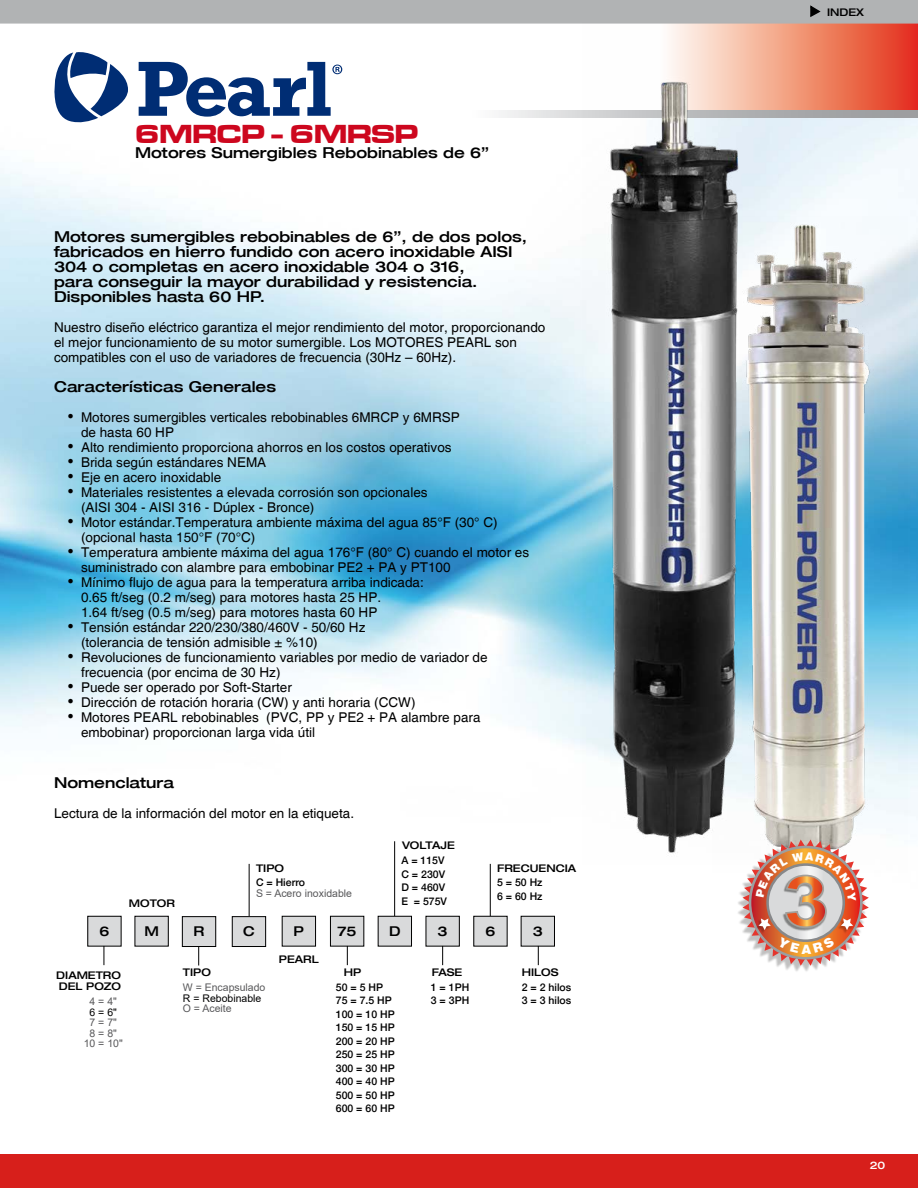
<style>
.page{position:relative;width:918px;height:1188px;background:#fff}
.page>*{position:absolute;margin:0;border:0;box-sizing:border-box;transform-origin:0 0}
.t1{font:700 79.35px "Rockwell";letter-spacing:-.035em;color:#002d74}
.t2{font:27px "Microgramma D Bold Exte";color:#cd071e}
.t3{font:500 expanded 15px/15px "Helvetica 63";color:#000}
.t4{font:13.5px/15px "Helvetica";color:#000}
.t5{font:500 expanded 13.5px "Helvetica 63";color:#000}
.t6{font:500 10.5px/13.5px "Helvetica 65";color:#000}
.t7{font:500 expanded 10.5px/10.5px "Helvetica 63";color:#000}
.t8{font:10.5px/10.5px "Arial";color:#58585a;text-align:center}
.t9{font:10.5px "Arial";color:#000}
.t10{font:500 expanded 10.5px "Helvetica 63";color:#fff}
.s1{font-family:"Times New Roman";font-size:18px}
</style>
<div class="page">
<img style="left:0;top:118px;width:918px;height:848px">
<svg style="left:769px;top:24px;width:149px;height:87px;background:#eb7054"></svg>
<svg style="left:499px;top:111px;width:419px;height:7px;background:#babbbc"></svg>
<div style="left:0;top:1154px;width:918px;height:34px;background:#d71f1b"></div>
<svg style="left:53px;top:52px;width:75px;height:72px"></svg>
<svg style="left:332px;top:65px;width:10px;height:9px"></svg>
<img style="left:713px;top:216px;width:194px;height:657px">
<img style="left:582px;top:24px;width:187px;height:840px">
<img style="left:736px;top:841px;width:91px;height:130px">
<div style="left:88px;top:916px;width:33px;height:30px;background:#d9dadb"></div>
<div style="left:135px;top:916px;width:33px;height:30px;background:#d9dadb"></div>
<div style="left:182px;top:917px;width:34px;height:30px;background:#d9dadb"></div>
<div style="left:182px;top:916px;width:34px;height:31px;border:1px solid #000"></div>
<div style="left:232px;top:917px;width:34px;height:30px;background:#d9dadb"></div>
<div style="left:232px;top:916px;width:34px;height:31px;border:1px solid #000"></div>
<div style="left:282px;top:916px;width:34px;height:30px;background:#d9dadb"></div>
<div style="left:282px;top:916px;width:34px;height:30px;border:1px solid #000"></div>
<div style="left:378px;top:916px;width:34px;height:30px;background:#d9dadb"></div>
<div style="left:378px;top:916px;width:34px;height:30px;border:1px solid #000"></div>
<div style="left:426px;top:916px;width:33px;height:30px;background:#d9dadb"></div>
<div style="left:426px;top:916px;width:34px;height:30px;border:1px solid #000"></div>
<div style="left:521px;top:916px;width:33px;height:30px;background:#d9dadb"></div>
<div style="left:521px;top:916px;width:34px;height:30px;border:1px solid #000"></div>
<div style="left:474px;top:916px;width:33px;height:30px;background:#d9dadb"></div>
<div style="left:330px;top:916px;width:34px;height:30px;background:#d9dadb"></div>
<div style="left:330px;top:916px;width:34px;height:30px;border:1px solid #000"></div>
<svg style="left:104px;top:946px;width:1px;height:19px"></svg>
<svg style="left:198px;top:946px;width:1px;height:20px"></svg>
<svg style="left:347px;top:946px;width:1px;height:19px"></svg>
<svg style="left:442px;top:946px;width:1px;height:19px"></svg>
<svg style="left:538px;top:946px;width:1px;height:19px"></svg>
<hr style="left:394px;top:841px;width:1px;height:75px;background:#000">
<hr style="left:490px;top:864px;width:1px;height:52px;background:#000">
<hr style="left:249px;top:864px;width:1px;height:52px;background:#000">
<div style="left:0;top:0;width:918px;height:24px;background:#b1b3b4"></div>
<svg style="left:743px;top:840px;width:126px;height:126px"></svg>
<h1 class="t1" style="left:136px;top:41px;width:198px">Pearl</h1>
<h2 class="t2" style="left:135px;top:115px;width:285px">6MRCP - 6MRSP</h2>
<p class="t3" style="left:135px;top:144px;width:356px">Motores Sumergibles Rebobinables de 6”</p>
<p class="t3" style="left:54px;top:229px;width:475px">Motores sumergibles rebobinables de 6”, de dos polos, fabricados en hierro fundido con acero inoxidable AISI 304 o completas en acero inoxidable 304 o 316,<br>para conseguir la mayor durabilidad y resistencia.<br>Disponibles hasta 60 HP.</p>
<p class="t4" style="left:54px;top:320px;width:493px">Nuestro diseño eléctrico garantiza el mejor rendimiento del motor, proporcionando el mejor funcionamiento de su motor sumergible. Los MOTORES PEARL son compatibles con el uso de variadores de frecuencia (30Hz – 60Hz).</p>
<p class="t3" style="left:54px;top:379px;width:224px">Características Generales</p>
<p class="t4" style="left:81px;top:410px;width:380px;text-indent:-14px"><span class="s1">•</span> Motores sumergibles verticales rebobinables 6MRCP y 6MRSP de hasta 60 HP</p>
<p class="t4" style="left:68px;top:440px;width:386px"><span class="s1">•</span> Alto rendimiento proporciona ahorros en los costos operativos</p>
<p class="t4" style="left:68px;top:455px;width:200px"><span class="s1">•</span> Brida según estándares NEMA</p>
<p class="t4" style="left:68px;top:470px;width:155px"><span class="s1">•</span> Eje en acero inoxidable</p>
<p class="t4" style="left:81px;top:485px;width:348px;text-indent:-14px"><span class="s1">•</span> Materiales resistentes a elevada corrosión son opcionales (AISI 304 - AISI 316 - Dúplex - Bronce)</p>
<p class="t4" style="left:81px;top:515px;width:418px;text-indent:-14px"><span class="s1">•</span> Motor estándar.Temperatura ambiente máxima del agua 85°F (30° C) (opcional hasta 150°F (70°C)</p>
<p class="t4" style="left:81px;top:545px;width:450px;text-indent:-14px"><span class="s1">•</span> Temperatura ambiente máxima del agua 176°F (80° C) cuando el motor es suministrado con alambre para embobinar PE2 + PA y PT100</p>
<p class="t4" style="left:81px;top:575px;width:344px;text-indent:-14px"><span class="s1">•</span> Mínimo flujo de agua para la temperatura arriba indicada:<br>0.65 ft/seg (0.2 m/seg) para motores hasta 25 HP.<br>1.64 ft/seg (0.5 m/seg) para motores hasta 60 HP</p>
<p class="t4" style="left:81px;top:620px;width:286px;text-indent:-14px"><span class="s1">•</span> Tensión estándar 220/230/380/460V - 50/60 Hz (tolerancia de tensión admisible ± %10)</p>
<p class="t4" style="left:81px;top:650px;width:408px;text-indent:-14px"><span class="s1">•</span> Revoluciones de funcionamiento variables por medio de variador de frecuencia (por encima de 30 Hz)</p>
<p class="t4" style="left:68px;top:680px;width:226px"><span class="s1">•</span> Puede ser operado por Soft-Starter</p>
<p class="t4" style="left:68px;top:695px;width:350px"><span class="s1">•</span> Dirección de rotación horaria (CW) y anti horaria (CCW)</p>
<p class="t4" style="left:81px;top:710px;width:401px;text-indent:-14px"><span class="s1">•</span> Motores PEARL rebobinables (PVC, PP y PE2 + PA alambre para embobinar) proporcionan larga vida útil</p>
<p class="t3" style="left:54px;top:775px;width:121px">Nomenclatura</p>
<p class="t4" style="left:54px;top:806px;width:302px">Lectura de la información del motor en la etiqueta.</p>
<p class="t7" style="left:402px;top:840px;width:54px">VOLTAJE</p>
<p class="t7" style="left:129px;top:897px;width:48px">MOTOR</p>
<p class="t6" style="left:401px;top:854px;width:47px">A = 115V<br>C = 230V<br>D = 460V<br>E = 575V</p>
<p class="t7" style="left:256px;top:863px;width:29px">TIPO</p>
<p class="t7" style="left:497px;top:863px;width:81px">FRECUENCIA</p>
<p class="t6" style="left:256px;top:876px;width:51px">C = Hierro</p>
<p class="t8" style="left:256px;top:888px;width:98px">S = Acero inoxidable</p>
<p class="t6" style="left:497px;top:876px;width:47px">5 = 50 Hz<br>6 = 60 Hz</p>
<p class="t5" style="left:99px;top:923px;width:11px">6</p>
<p class="t5" style="left:144px;top:923px;width:16px">M</p>
<p class="t5" style="left:194px;top:923px;width:13px">R</p>
<p class="t5" style="left:243px;top:923px;width:13px">C</p>
<p class="t5" style="left:294px;top:923px;width:12px">P</p>
<p class="t5" style="left:338px;top:923px;width:20px">75</p>
<p class="t5" style="left:389px;top:923px;width:13px">D</p>
<p class="t5" style="left:438px;top:923px;width:11px">3</p>
<p class="t5" style="left:485px;top:923px;width:11px">6</p>
<p class="t5" style="left:533px;top:923px;width:11px">3</p>
<p class="t7" style="left:56px;top:970px;width:66px">DIAMETRO<br>DEL POZO</p>
<p class="t8" style="left:90px;top:996px;width:29px">4 = 4"</p>
<p class="t9" style="left:90px;top:1005px;width:29px">6 = 6"</p>
<p class="t8" style="left:84px;top:1017px;width:41px">7 = 7"<br>8 = 8"<br>10 = 10"</p>
<p class="t7" style="left:183px;top:967px;width:29px">TIPO</p>
<p class="t8" style="left:183px;top:982px;width:84px">W = Encapsulado</p>
<p class="t9" style="left:183px;top:991px;width:80px">R = Rebobinable</p>
<p class="t8" style="left:183px;top:1003px;width:50px">O = Aceite</p>
<p class="t7" style="left:279px;top:954px;width:41px">PEARL</p>
<p class="t7" style="left:344px;top:967px;width:19px">HP</p>
<p class="t6" style="left:336px;top:980px;width:60px">50 = 5 HP<br>75 = 7.5 HP<br>100 = 10 HP<br>150 = 15 HP<br>200 = 20 HP<br>250 = 25 HP<br>300 = 30 HP<br>400 = 40 HP<br>500 = 50 HP<br>600 = 60 HP</p>
<p class="t7" style="left:432px;top:967px;width:32px">FASE</p>
<p class="t7" style="left:522px;top:967px;width:38px">HILOS</p>
<p class="t6" style="left:431px;top:980px;width:40px">1 = 1PH<br>3 = 3PH</p>
<p class="t6" style="left:522px;top:980px;width:51px">2 = 2 hilos<br>3 = 3 hilos</p>
<p class="t7" style="left:827px;top:7px;width:38px">INDEX</p>
<p class="t10" style="left:870px;top:1158px;width:17px">20</p>
</div>
